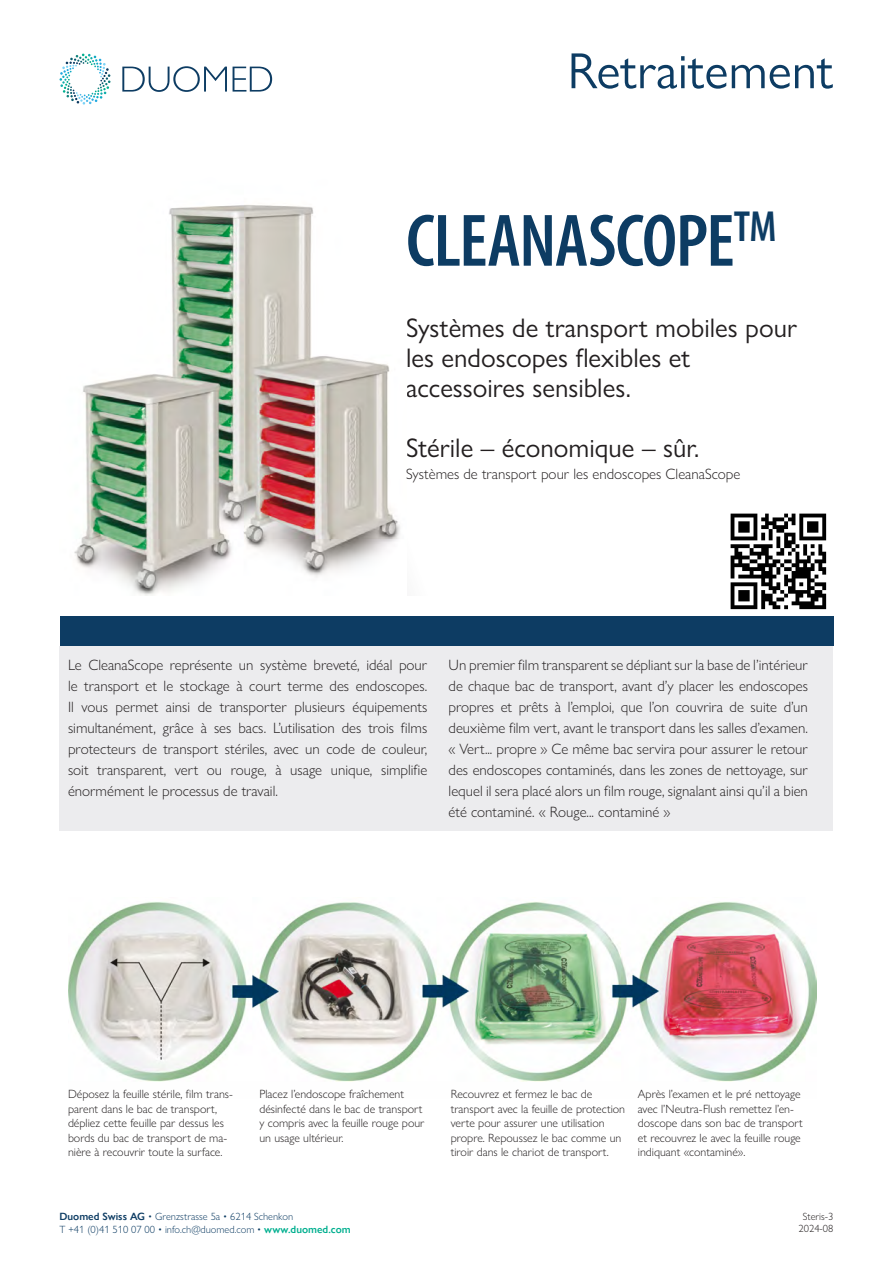
<style>
.page{position:relative;width:893px;height:1263px;background:#fff}
.page>*{position:absolute;margin:0;border:0;box-sizing:border-box;transform-origin:0 0}
.t1{font:600 condensed 75px "Myriad Pro";letter-spacing:-.02em;color:#0d3c63}
.t2{font:51px "Gill Sans Nova";color:#0d3c63}
.t3{font:27px/30px "Gill Sans Nova";color:#231f20}
.Titel2{font:300 15px/21px "Gill Sans Nova";color:#231f20;text-align:justify}
.t4{font:300 12px/14.4px "Gill Sans Nova";color:#231f20}
.t5{font:300 10.5px/13.2px "Gill Sans Nova";color:#0d3c63}
.t6{font:300 10.5px/12.6px "Gill Sans Nova";color:#231f20;text-align:center}
.s1{font-weight:600}
.s2{font-weight:600;color:#01af8f}
</style>
<div class="page">
<svg style="left:60px;top:54px;width:51px;height:51px"></svg>
<svg style="left:122px;top:66px;width:150px;height:26px"></svg>
<img style="left:68px;top:902px;width:748px;height:180px">
<div style="left:60px;top:646px;width:773px;height:185px;background:#ececee"></div>
<div style="left:60px;top:617px;width:773px;height:29px;background:#0d3c63"></div>
<img style="left:74px;top:205px;width:326px;height:390px">
<img style="left:730px;top:513px;width:97px;height:97px">
<h2 class="t2" style="left:568px;top:40px;width:267px">Retraitement</h2>
<p class="t1" style="left:406px;top:195px;width:372px">CLEANASCOPE<sup>TM</sup></p>
<p class="t3" style="left:406px;top:313px;width:392px">Systèmes de transport mobiles pour les endoscopes flexibles et accessoires sensibles.</p>
<p class="t3" style="left:406px;top:433px;width:295px">Stérile – économique – sûr.</p>
<p class="Titel2" style="left:406px;top:464px;width:336px">Systèmes de transport pour les endoscopes CleanaScope</p>
<p class="Titel2" style="left:68px;top:654px;width:361px">Le CleanaScope représente un système breveté, idéal pour le transport et le stockage à court terme des endoscopes.<br>Il vous permet ainsi de transporter plusieurs équipements simultanément, grâce à ses bacs. L’utilisation des trois films protecteurs de transport stériles, avec un code de couleur, soit transparent, vert ou rouge, à usage unique, simplifie énormément le processus de travail.</p>
<p class="Titel2" style="left:449px;top:654px;width:361px">Un premier film transparent se dépliant sur la base de l’intérieur de chaque bac de transport, avant d’y placer les endoscopes propres et prêts à l’emploi, que l’on couvrira de suite d’un deuxième film vert, avant le transport dans les salles d’examen. « Vert... propre » Ce même bac servira pour assurer le retour des endoscopes contaminés, dans les zones de nettoyage, sur lequel il sera placé alors un film rouge, signalant ainsi qu’il a bien été contaminé. « Rouge... contaminé »</p>
<p class="t4" style="left:68px;top:1087px;width:166px">Déposez la feuille stérile, film trans&shy;parent dans le bac de transport, dépliez cette feuille par dessus les bords du bac de transport de ma&shy;nière à recouvrir toute la surface.</p>
<p class="t4" style="left:259px;top:1087px;width:146px">Placez l’endoscope fraîchement</p>
<p class="t4" style="left:259px;top:1101px;width:165px">désinfecté dans le bac de transport</p>
<p class="t4" style="left:259px;top:1116px;width:167px">y compris avec la feuille rouge pour</p>
<p class="t4" style="left:259px;top:1130px;width:86px">un usage ultérieur.</p>
<p class="t5" style="left:60px;top:1209px;width:293px"><span class="s1">Duomed Swiss AG</span> • Grenzstrasse 5a • 6214 Schenkon<br>T +41 (0)41 510 07 00 • info.ch@duomed.com • <span class="s2">www.duomed.com</span></p>
<p class="t4" style="left:451px;top:1087px;width:176px">Recouvrez et fermez le bac de transport avec la feuille de protection verte pour assurer une utilisation propre. Repoussez le bac comme un tiroir dans le chariot de transport.</p>
<p class="t4" style="left:638px;top:1087px;width:166px">Après l’examen et le pré nettoyage avec l’Neutra-Flush remettez l’en&shy;doscope dans son bac de transport et recouvrez le avec la feuille rouge indiquant «contaminé».</p>
<p class="t6" style="left:799px;top:1209px;width:36px">Steris-3<br>2024-08</p>
</div>
